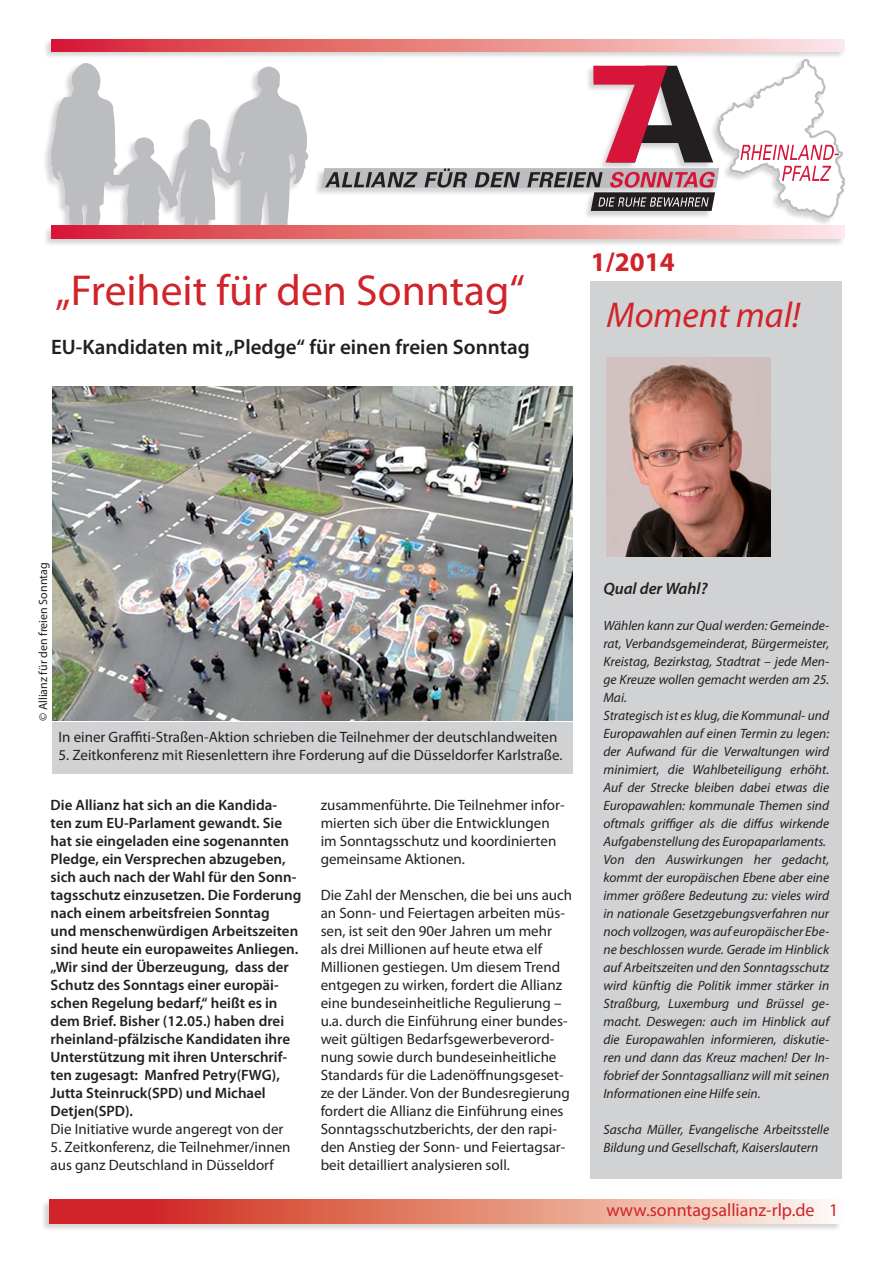
<style>
.page{position:relative;width:893px;height:1263px;background:#fff}
.page>*{position:absolute;margin:0;border:0;box-sizing:border-box;transform-origin:0 0}
.t1{font:43.5px "Myriad Pro";color:#d1232a}
.t2{font:italic 36px "Myriad Pro";color:#d1232a}
.t3{font:700 27px "Myriad Pro";color:#d1232a}
.t4{font:600 21px "Myriad Pro";color:#231f20}
.t5{font:18px "Myriad Pro";color:#d1232a}
.t6{font:italic 600 16.5px "Myriad Pro";color:#231f20}
.t7{font:15px/18px "Myriad Pro";color:#231f20}
.t8{font:600 15px/18px "Myriad Pro";color:#231f20}
.t9{font:italic 13.5px/18px "Myriad Pro";color:#231f20}
.t10{font:12px "Myriad Pro";color:#231f20}
</style>
<div class="page">
<div style="left:43px;top:39px;width:802px;height:207px;background:#231f20;opacity:.2"></div>
<svg style="left:51px;top:63px;width:257px;height:163px"></svg>
<svg style="left:51px;top:39px;width:794px;height:13px;background:#e98486"></svg>
<svg style="left:51px;top:226px;width:794px;height:12px;background:#e98486"></svg>
<svg style="left:321px;top:57px;width:524px;height:162px"></svg>
<div style="left:40px;top:1199px;width:802px;height:33px;background:#231f20;opacity:.2"></div>
<svg style="left:49px;top:1200px;width:792px;height:23px;background:#e38374"></svg>
<div style="left:591px;top:281px;width:251px;height:898px;background:#d1d2d4"></div>
<img style="left:607px;top:358px;width:164px;height:198px">
<div style="left:52px;top:722px;width:520px;height:52px;background:#d1d2d4"></div>
<img style="left:52px;top:386px;width:521px;height:334px">
<h1 class="t1" style="left:55px;top:263px;width:471px">„Freiheit für den Sonntag“</h1>
<h3 class="t4" style="left:51px;top:334px;width:480px">EU-Kandidaten mit „Pledge“ für einen freien Sonntag</h3>
<h3 class="t3" style="left:591px;top:244px;width:85px">1/2014</h3>
<h2 class="t2" style="left:607px;top:292px;width:195px">Moment mal!</h2>
<p class="t10" style="left:36px;top:721px;width:160px;rotate:-90deg">© Allianz für den freien Sonntag</p>
<p class="t7" style="left:58px;top:728px;width:500px">In einer Graffiti-Straßen-Aktion schrieben die Teilnehmer der deutschlandweiten</p>
<p class="t7" style="left:58px;top:746px;width:506px">5. Zeitkonferenz mit Riesenlettern ihre Forderung auf die Düsseldorfer Karlstraße.</p>
<p class="t8" style="left:51px;top:796px;width:252px">Die Allianz hat sich an die Kandida&shy;ten zum EU-Parlament gewandt. Sie hat sie eingeladen eine sogenannten Pledge, ein Versprechen abzugeben, sich auch nach der Wahl für den Sonn&shy;tagsschutz einzusetzen. Die Forderung nach einem arbeitsfreien Sonntag<br>und menschenwürdigen Arbeitszeiten sind heute ein europaweites Anliegen. „Wir sind der Überzeugung, dass der Schutz des Sonntags einer europäi&shy;schen Regelung bedarf,“ heißt es in dem Brief. Bisher (12.05.) haben drei rheinland-pfälzische Kandidaten ihre Unterstützung mit ihren Unterschrif&shy;ten zugesagt: Manfred Petry(FWG), Jutta Steinruck(SPD) und Michael Detjen(SPD).</p>
<p class="t7" style="left:51px;top:1120px;width:234px">Die Initiative wurde angeregt von der</p>
<p class="t7" style="left:51px;top:1138px;width:241px">5. Zeitkonferenz, die Teilnehmer/innen aus ganz Deutschland in Düsseldorf</p>
<p class="t7" style="left:321px;top:796px;width:245px">zusammenführte. Die Teilnehmer infor&shy;mierten sich über die Entwicklungen im Sonntagsschutz und koordinierten gemeinsame Aktionen.</p>
<p class="t7" style="left:321px;top:886px;width:253px">Die Zahl der Menschen, die bei uns auch an Sonn- und Feiertagen arbeiten müs&shy;sen, ist seit den 90er Jahren um mehr als drei Millionen auf heute etwa elf Millionen gestiegen. Um diesem Trend entgegen zu wirken, fordert die Allianz eine bundeseinheitliche Regulierung – u.a. durch die Einführung einer bundes&shy;weit gültigen Bedarfsgewerbeverord&shy;nung sowie durch bundeseinheitliche Standards für die Ladenöffnungsgeset&shy;ze der Länder. Von der Bundesregierung fordert die Allianz die Einführung eines Sonntagsschutzberichts, der den rapi&shy;den Anstieg der Sonn- und Feiertagsar&shy;beit detailliert analysieren soll.</p>
<p class="t6" style="left:603px;top:578px;width:106px">Qual der Wahl?</p>
<p class="t9" style="left:603px;top:616px;width:227px">Wählen kann zur Qual werden: Gemeinde&shy;rat, Verbandsgemeinderat, Bürgermeister, Kreistag, Bezirkstag, Stadtrat – jede Men&shy;ge Kreuze wollen gemacht werden am 25.<br>Mai.<br>Strategisch ist es klug, die Kommunal- und Europawahlen auf einen Termin zu legen: der Aufwand für die Verwaltungen wird minimiert, die Wahlbeteiligung erhöht.<br>Auf der Strecke bleiben dabei etwas die Europawahlen: kommunale Themen sind oftmals griffiger als die diffus wirkende Aufgabenstellung des Europaparlaments.<br>Von den Auswirkungen her gedacht, kommt der europäischen Ebene aber eine immer größere Bedeutung zu: vieles wird in nationale Gesetzgebungsverfahren nur noch vollzogen, was auf europäischer Ebe&shy;ne beschlossen wurde. Gerade im Hinblick auf Arbeitszeiten und den Sonntagsschutz wird künftig die Politik immer stärker in Straßburg, Luxemburg und Brüssel ge&shy;macht. Deswegen: auch im Hinblick auf die Europawahlen informieren, diskutie&shy;ren und dann das Kreuz machen! Der In&shy;fobrief der Sonntagsallianz will mit seinen Informationen eine Hilfe sein.</p>
<p class="t9" style="left:603px;top:1120px;width:227px">Sascha Müller, Evangelische Arbeitsstelle<br>Bildung und Gesellschaft, Kaiserslautern</p>
<h3 class="t5" style="left:606px;top:1199px;width:233px">www.sonntagsallianz-rlp.de 1</h3>
</div>
